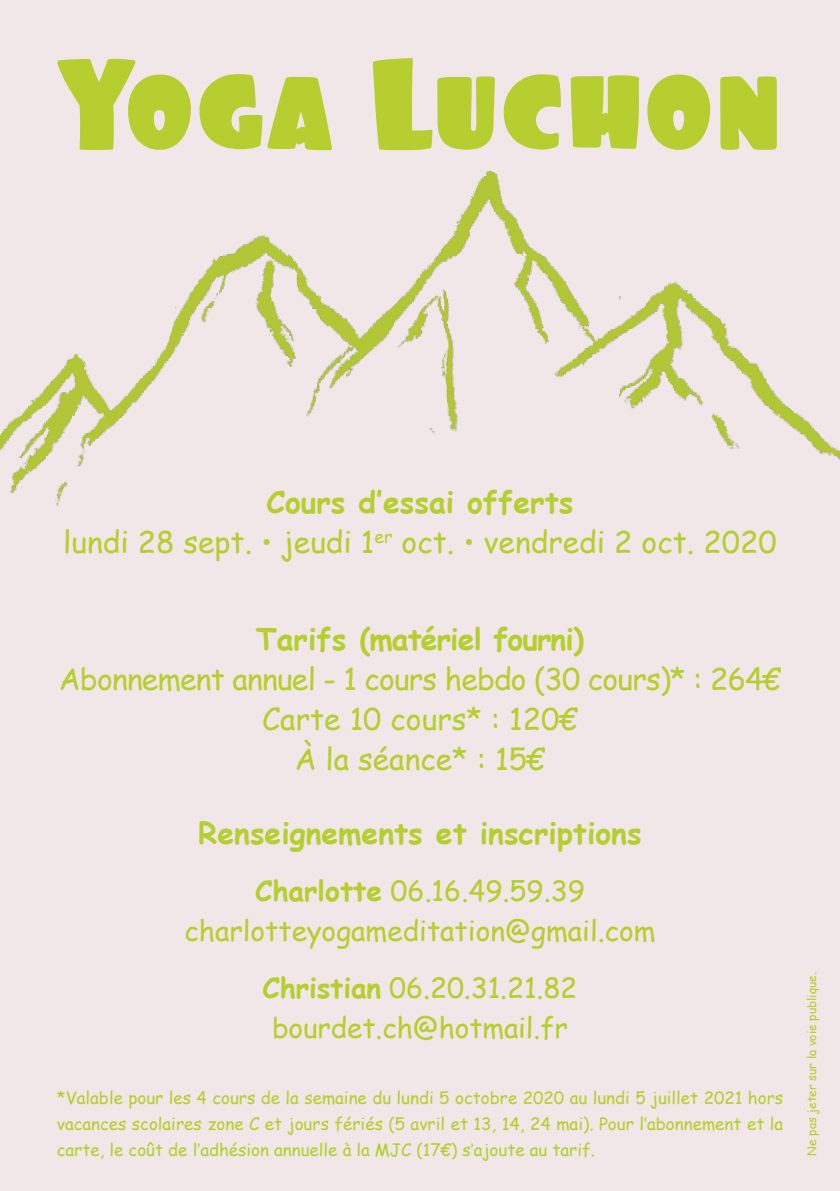
<style>
.page{position:relative;width:840px;height:1191px;background:#fff}
.page>*{position:absolute;margin:0;border:0;box-sizing:border-box;transform-origin:0 0}
.t1{font:132px "Foo";color:#b6ce2f}
.t2{font:30px/40px "Comic Sans MS";letter-spacing:-.025em;color:#b6ce2f;text-align:center}
.t3{font:30px/40px "Comic Sans MS";color:#b6ce2f;text-align:center}
.t4{font:700 30px "Comic Sans MS";color:#b6ce2f}
.t5{font:700 30px "Comic Sans MS";letter-spacing:-.03em;color:#b6ce2f}
.t6{font:28px/40px "Comic Sans MS";color:#b6ce2f;text-align:center}
.t7{font:17px/26px "Comic Sans MS";color:#b6ce2f;text-align:justify}
.t8{font:12px "Comic Sans MS";color:#b6ce2f}
.s1{font-weight:700}
</style>
<div class="page">
<div style="left:0;top:0;width:839px;height:1191px;background:#f2e7e8"></div>
<img style="left:0;top:152px;width:839px;height:358px">
<h1 class="t1" style="left:57px;top:28px;width:727px">Yoga Luchon</h1>
<h2 class="t3" style="left:63px;top:481px;width:714px"><span class="s1">Cours d’essai offerts<br></span>lundi 28 sept. • jeudi 1<sup>er</sup> oct. • vendredi 2 oct. 2020</h2>
<h2 class="t5" style="left:256px;top:616px;width:329px">Tarifs (matériel fourni)</h2>
<h2 class="t2" style="left:59px;top:658px;width:723px">Abonnement annuel - 1 cours hebdo (30 cours)* : 264€<br>Carte 10 cours* : 120€<br>à la séance* : 15€</h2>
<h2 class="t4" style="left:198px;top:810px;width:444px">Renseignements et inscriptions</h2>
<h3 class="t6" style="left:184px;top:869px;width:472px"><span class="s1">Charlotte</span> 06.16.49.59.39 charlotteyogameditation@gmail.com</h3>
<h3 class="t6" style="left:262px;top:966px;width:316px"><span class="s1">Christian</span> 06.20.31.21.82 bourdet.ch@hotmail.fr</h3>
<p class="t7" style="left:57px;top:1083px;width:727px">*Valable pour les 4 cours de la semaine du lundi 5 octobre 2020 au lundi 5 juillet 2021 hors vacances scolaires zone C et jours fériés (5 avril et 13, 14, 24 mai). Pour l’abonnement et la carte, le coût de l’adhésion annuelle à la MJC (17€) s’ajoute au tarif.</p>
<p class="t8" style="left:802px;top:1155px;width:185px;rotate:-90deg">Ne pas jeter sur la voie publique.</p>
</div>
